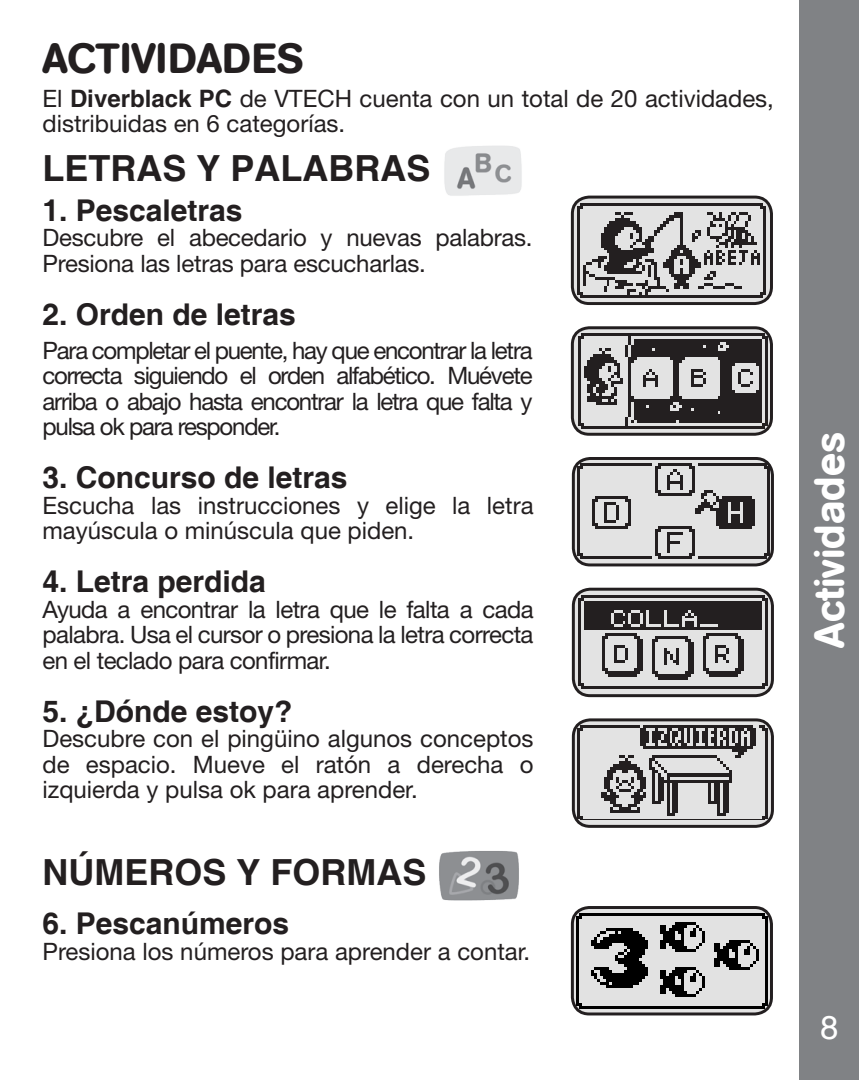
<style>
.page{position:relative;width:859px;height:1080px;background:#fff}
.page>*{position:absolute;margin:0;border:0;box-sizing:border-box;transform-origin:0 0}
.Headline{font:500 42px "AG Book Rounded";color:#231f20}
.t1{font:500 42px "AG Book Rounded";color:#fff}
.t2{font:700 36px "Helvetica";color:#231f20}
.t3{font:33px "Helvetica";color:#fff}
.t4{font:700 30px "Helvetica";color:#231f20}
.t5{font:24px/25.5px "Helvetica 55 Roman";color:#231f20}
.s1{font-family:"Helvetica";font-weight:700}
</style>
<div class="page">
<div style="left:799px;top:0;width:60px;height:1080px;background:#808285"></div>
<img style="left:444px;top:146px;width:78px;height:50px">
<img style="left:439px;top:851px;width:80px;height:50px">
<svg style="left:572px;top:197px;width:199px;height:107px;background:#c2c1c1"></svg>
<div style="left:571px;top:196px;width:202px;height:109px;border:3px solid #231f20;border-radius:17px"></div>
<img style="left:578px;top:204px;width:188px;height:94px">
<svg style="left:572px;top:328px;width:199px;height:106px;background:#b8b7b8"></svg>
<div style="left:571px;top:326px;width:202px;height:110px;border:3px solid #231f20;border-radius:17px"></div>
<img style="left:578px;top:334px;width:190px;height:94px">
<div style="left:573px;top:458px;width:199px;height:107px;background:#e3e3e3;border-radius:17px"></div>
<div style="left:572px;top:457px;width:202px;height:109px;border:3px solid #231f20;border-radius:17px"></div>
<img style="left:577px;top:463px;width:192px;height:96px">
<svg style="left:573px;top:589px;width:199px;height:107px;background:#bdbcbc"></svg>
<div style="left:572px;top:588px;width:202px;height:109px;border:3px solid #231f20;border-radius:17px"></div>
<img style="left:579px;top:596px;width:188px;height:93px">
<svg style="left:573px;top:720px;width:199px;height:106px;background:#c3c2c2"></svg>
<div style="left:572px;top:718px;width:202px;height:110px;border:3px solid #231f20;border-radius:17px"></div>
<img style="left:578px;top:726px;width:190px;height:94px">
<svg style="left:572px;top:908px;width:199px;height:106px"></svg>
<img style="left:577px;top:913px;width:190px;height:95px">
<div style="left:571px;top:906px;width:202px;height:109px;border:3px solid #231f20;border-radius:17px"></div>
<p class="Headline" style="left:43px;top:33px;width:262px">ACTIVIDADES</p>
<p class="t5" style="left:43px;top:85px;width:733px">El <span class="s1">Diverblack PC</span> de VTECH cuenta con un total de 20 actividades, distribuidas en 6 categorías.</p>
<p class="t2" style="left:43px;top:146px;width:390px">LETRAS Y PALABRAS</p>
<p class="t4" style="left:43px;top:192px;width:202px">1. Pescaletras</p>
<p class="t5" style="left:43px;top:225px;width:492px">Descubre el abecedario y nuevas palabras.<br>Presiona las letras para escucharlas.</p>
<p class="t4" style="left:43px;top:296px;width:255px">2. Orden de letras</p>
<p class="t5" style="left:43px;top:337px;width:492px;text-align:justify">Para completar el puente, hay que encontrar la letra correcta siguiendo el orden alfabético. Muévete arriba o abajo hasta encontrar la letra que falta y pulsa ok para responder.</p>
<p class="t4" style="left:43px;top:459px;width:307px">3. Concurso de letras</p>
<p class="t5" style="left:43px;top:492px;width:493px">Escucha las instrucciones y elige la letra mayúscula o minúscula que piden.</p>
<p class="t4" style="left:43px;top:563px;width:225px">4. Letra perdida</p>
<p class="t5" style="left:43px;top:596px;width:493px;text-align:justify">Ayuda a encontrar la letra que le falta a cada palabra. Usa el cursor o presiona la letra correcta en el teclado para confirmar.</p>
<p class="t4" style="left:43px;top:693px;width:252px">5. ¿Dónde estoy?</p>
<p class="t5" style="left:43px;top:726px;width:493px;text-align:justify">Descubre con el pingüino algunos conceptos de espacio. Mueve el ratón a derecha o izquierda y pulsa ok para aprender.</p>
<p class="t2" style="left:43px;top:851px;width:386px">NÚMEROS Y FORMAS</p>
<p class="t4" style="left:43px;top:905px;width:248px">6. Pescanúmeros</p>
<p class="t5" style="left:43px;top:938px;width:489px">Presiona los números para aprender a contar.</p>
<p class="t1" style="left:805px;top:648px;width:217px;rotate:-90deg">Actividades</p>
<h3 class="t3" style="left:818px;top:1009px;width:24px">A8</h3>
</div>
